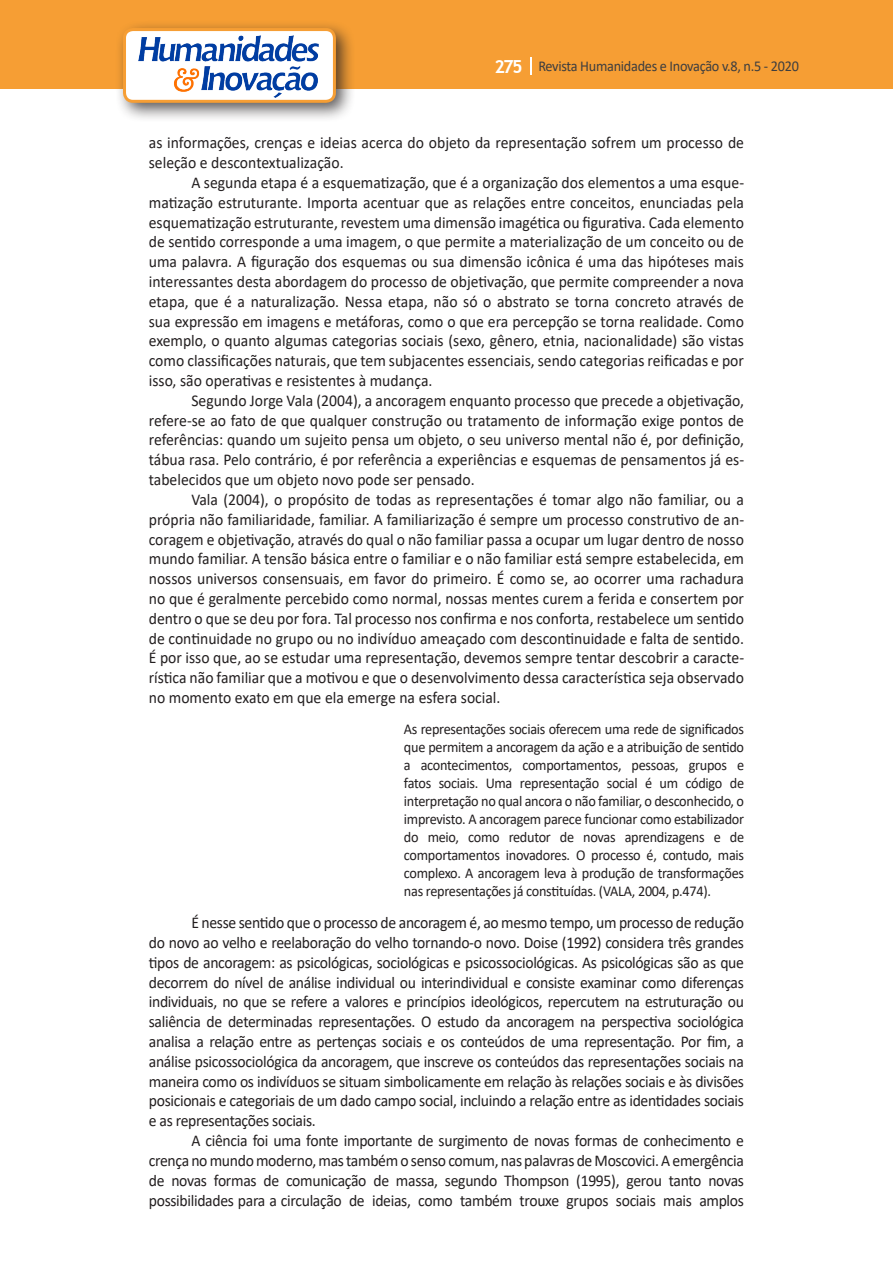
<style>
.page{position:relative;width:893px;height:1263px;background:#fff}
.page>*{position:absolute;margin:0;border:0;box-sizing:border-box;transform-origin:0 0}
.Texto{font:16.5px/19.8px "Calibri";color:#231f20;text-align:justify;scale:.95 1}
.texto{font:16.5px/19.8px "Calibri";letter-spacing:-.02em;color:#231f20;text-align:justify;scale:.95 1}
.citacao{font:15px/18px "Calibri";letter-spacing:-.02em;color:#231f20;text-align:justify;scale:.95 1}
.t1{font:15px "Calibri";letter-spacing:-.02em;color:#3e3e3f;scale:.95 1}
.s1{font-family:"Trebuchet MS";font-weight:700;font-size:18px;color:#fff}
</style>
<div class="page">
<div style="left:0;top:0;width:893px;height:88px;background:#f69e34"></div>
<svg style="left:530px;top:57px;width:2px;height:18px"></svg>
<div style="left:115px;top:20px;width:241px;height:103px;background:#231f20;opacity:.75"></div>
<div style="left:125px;top:30px;width:209px;height:71px;background:#fff;border-radius:9px"></div>
<img style="left:138px;top:35px;width:181px;height:62px">
<div style="left:123px;top:28px;width:213px;height:75px;border:3px solid #f69e34;border-radius:9px"></div>
<p class="t1" style="left:495px;top:56px;width:322px"><span class="s1">275</span> Revista Humanidades e Inovação v.8, n.5 - 2020</p>
<p class="Texto" style="left:149px;top:133px;width:628px">as informações, crenças e ideias acerca do objeto da representação sofrem um processo de seleção e descontextualização.</p>
<p class="Texto" style="left:149px;top:172px;width:628px;text-indent:43px">A segunda etapa é a esquematização, que é a organização dos elementos a uma esque&shy;matização estruturante. Importa acentuar que as relações entre conceitos, enunciadas pela esquematização estruturante, revestem uma dimensão imagética ou figurativa. Cada elemento de sentido corresponde a uma imagem, o que permite a materialização de um conceito ou de uma palavra. A figuração dos esquemas ou sua dimensão icônica é uma das hipóteses mais interessantes desta abordagem do processo de objetivação, que permite compreender a nova etapa, que é a naturalização. Nessa etapa, não só o abstrato se torna concreto através de sua expressão em imagens e metáforas, como o que era percepção se torna realidade. Como exemplo, o quanto algumas categorias sociais (sexo, gênero, etnia, nacionalidade) são vistas como classificações naturais, que tem subjacentes essenciais, sendo categorias reificadas e por isso, são operativas e resistentes à mudança.</p>
<p class="Texto" style="left:149px;top:390px;width:628px;text-indent:43px">Segundo Jorge Vala (2004), a ancoragem enquanto processo que precede a objetivação, refere-se ao fato de que qualquer construção ou tratamento de informação exige pontos de referências: quando um sujeito pensa um objeto, o seu universo mental não é, por definição, tábua rasa. Pelo contrário, é por referência a experiências e esquemas de pensamentos já es&shy;tabelecidos que um objeto novo pode ser pensado.</p>
<p class="Texto" style="left:149px;top:489px;width:628px;text-indent:43px">Vala (2004), o propósito de todas as representações é tomar algo não familiar, ou a própria não familiaridade, familiar. A familiarização é sempre um processo construtivo de an&shy;coragem e objetivação, através do qual o não familiar passa a ocupar um lugar dentro de nosso mundo familiar. A tensão básica entre o familiar e o não familiar está sempre estabelecida, em nossos universos consensuais, em favor do primeiro. É como se, ao ocorrer uma rachadura no que é geralmente percebido como normal, nossas mentes curem a ferida e consertem por dentro o que se deu por fora. Tal processo nos confirma e nos conforta, restabelece um sentido de continuidade no grupo ou no indivíduo ameaçado com descontinuidade e falta de sentido.<br>É por isso que, ao se estudar uma representação, devemos sempre tentar descobrir a caracte&shy;rística não familiar que a motivou e que o desenvolvimento dessa característica seja observado no momento exato em que ela emerge na esfera social.</p>
<p class="citacao" style="left:404px;top:719px;width:360px">As representações sociais oferecem uma rede de significados que permitem a ancoragem da ação e a atribuição de sentido a acontecimentos, comportamentos, pessoas, grupos e fatos sociais. Uma representação social é um código de interpretação no qual ancora o não familiar, o desconhecido, o imprevisto. A ancoragem parece funcionar como estabilizador do meio, como redutor de novas aprendizagens e de comportamentos inovadores. O processo é, contudo, mais complexo. A ancoragem leva à produção de transformações nas representações já constituídas. (VALA, 2004, p.474).</p>
<p class="texto" style="left:149px;top:912px;width:628px;text-indent:43px">É nesse sentido que o processo de ancoragem é, ao mesmo tempo, um processo de redução do novo ao velho e reelaboração do velho tornando-o novo. Doise (1992) considera três grandes tipos de ancoragem: as psicológicas, sociológicas e psicossociológicas. As psicológicas são as que decorrem do nível de análise individual ou interindividual e consiste examinar como diferenças individuais, no que se refere a valores e princípios ideológicos, repercutem na estruturação ou saliência de determinadas representações. O estudo da ancoragem na perspectiva sociológica analisa a relação entre as pertenças sociais e os conteúdos de uma representação. Por fim, a análise psicossociológica da ancoragem, que inscreve os conteúdos das representações sociais na maneira como os indivíduos se situam simbolicamente em relação às relações sociais e às divisões posicionais e categoriais de um dado campo social, incluindo a relação entre as identidades sociais e as representações sociais.</p>
<p class="texto" style="left:149px;top:1130px;width:628px;text-indent:43px">A ciência foi uma fonte importante de surgimento de novas formas de conhecimento e crença no mundo moderno, mas também o senso comum, nas palavras de Moscovici. A emergência de novas formas de comunicação de massa, segundo Thompson (1995), gerou tanto novas possibilidades para a circulação de ideias, como também trouxe grupos sociais mais amplos</p>
</div>
